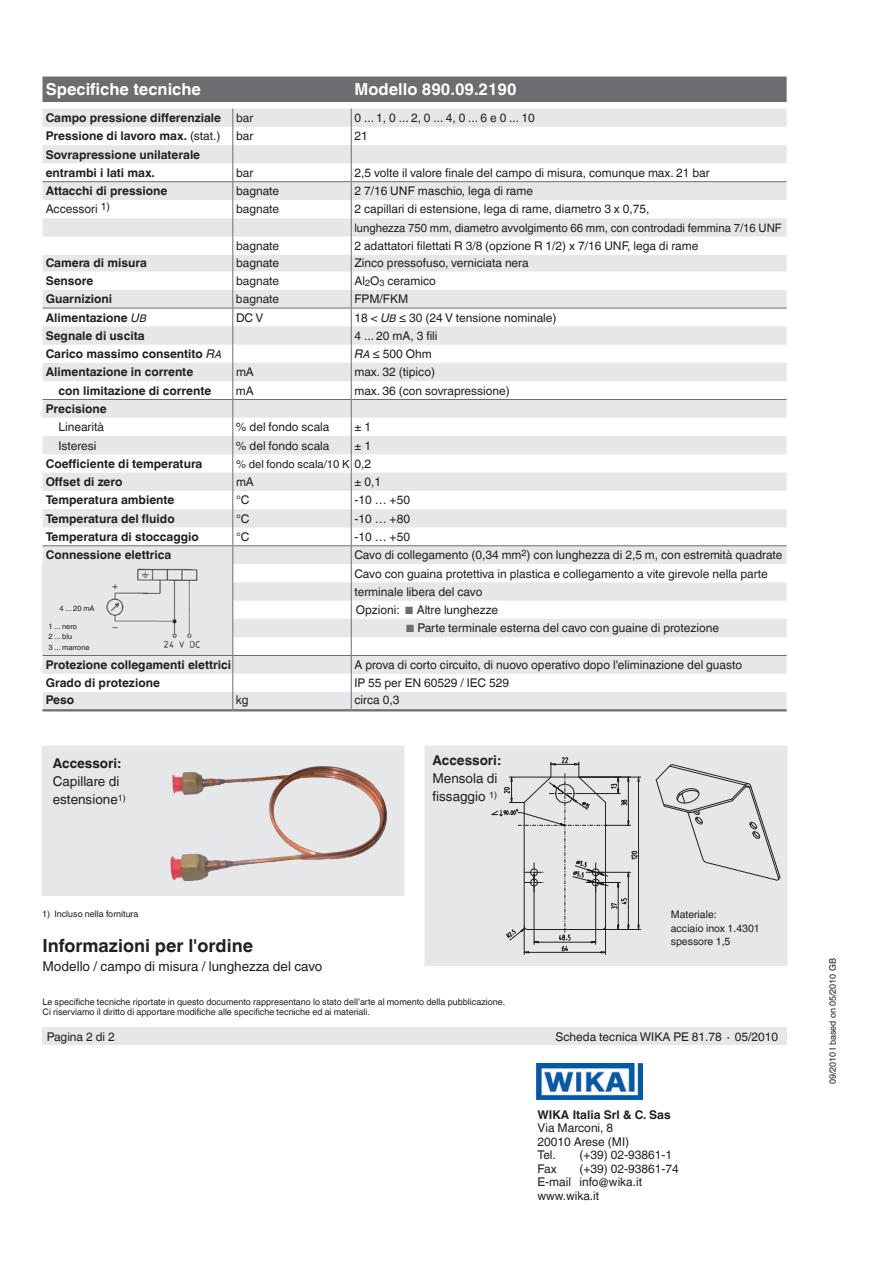
<style>
.page{position:relative;width:893px;height:1263px;background:#fff}
.page>*{position:absolute;margin:0;border:0;box-sizing:border-box;transform-origin:0 0}
.t1{font:700 18px "Helvetica World";color:#231f20}
.t2{font:700 16.5px "Helvetica World";color:#fff}
.t3{font:13.5px/18px "Helvetica World";color:#231f20}
.t4{font:700 13.5px "Helvetica World";color:#231f20}
.t5{font:12px/13.5px "Helvetica World";color:#231f20}
.t6{font:700 12px/18.3px "Helvetica World";color:#231f20}
.t7{font:11.7px "Helvetica World";color:#231f20}
.t8{font:11.25px "Helvetica World";color:#231f20}
.t9{font:10.5px/13.5px "Helvetica World";color:#231f20}
.t10{font:9px/10.5px "Helvetica World";color:#231f20}
.t11{font:7.5px/10.5px "Helvetica World";color:#231f20}
.s1{font-weight:400}
.s2{font-weight:400;font-style:italic}
.s3{font-weight:400;font-style:italic;font-size:10.5px}
.s4{font-style:italic}
.s5{font-style:italic;font-size:10.5px}
.s6{font-size:12px}
.s7{font-size:10.5px;color:#6c6d70}
</style>
<div class="page">
<div style="left:43px;top:1028px;width:744px;height:17px;background:#e6e7e9"></div>
<div style="left:41px;top:745px;width:363px;height:151px;background:#e6e7e9;border:2px solid #e6e7e9"></div>
<div style="left:424px;top:745px;width:363px;height:221px;background:#e6e7e9;border:2px solid #e6e7e9"></div>
<div style="left:43px;top:77px;width:744px;height:25px;background:#6c6d70"></div>
<svg style="left:43px;top:109px;width:744px;height:600px;fill:#e7e8ea"></svg>
<svg style="left:232px;top:109px;width:1px;height:600px"></svg>
<hr style="left:43px;top:181px;width:190px;height:1px;background:#6c6d70">
<hr style="left:43px;top:308px;width:190px;height:1px;background:#6c6d70">
<hr style="left:233px;top:308px;width:118px;height:1px;background:#6c6d70">
<hr style="left:233px;top:181px;width:118px;height:1px;background:#6c6d70">
<hr style="left:351px;top:181px;width:436px;height:1px;background:#6c6d70">
<hr style="left:43px;top:399px;width:190px;height:1px;background:#6c6d70">
<hr style="left:233px;top:399px;width:118px;height:1px;background:#6c6d70">
<hr style="left:43px;top:655px;width:190px;height:1px;background:#6c6d70">
<hr style="left:233px;top:655px;width:118px;height:1px;background:#6c6d70">
<hr style="left:351px;top:308px;width:436px;height:1px;background:#6c6d70">
<hr style="left:351px;top:399px;width:436px;height:1px;background:#6c6d70">
<hr style="left:43px;top:545px;width:190px;height:1px;background:#6c6d70">
<hr style="left:233px;top:545px;width:118px;height:1px;background:#6c6d70">
<hr style="left:351px;top:545px;width:436px;height:1px;background:#6c6d70">
<hr style="left:351px;top:655px;width:436px;height:1px;background:#6c6d70">
<svg style="left:351px;top:109px;width:1px;height:600px"></svg>
<hr style="left:43px;top:709px;width:190px;height:2px;background:#6c6d70">
<hr style="left:233px;top:709px;width:118px;height:2px;background:#6c6d70">
<hr style="left:351px;top:709px;width:436px;height:2px;background:#6c6d70">
<img style="left:537px;top:1063px;width:106px;height:36px">
<img style="left:172px;top:766px;width:150px;height:29px">
<svg style="left:491px;top:757px;width:290px;height:198px"></svg>
<div style="left:42px;top:564px;width:177px;height:88px;background:#e6e7e9"></div>
<img style="left:105px;top:566px;width:98px;height:83px">
<h2 class="t2" style="left:46px;top:80px;width:157px">Specifiche tecniche</h2>
<h2 class="t2" style="left:354px;top:80px;width:164px">Modello 890.09.2190</h2>
<p class="t6" style="left:46px;top:109px;width:209px">Campo pressione differenziale <span class="s1">bar</span></p>
<p class="t5" style="left:354px;top:111px;width:182px">0...1,0...2,0...4,0...6e0...10</p>
<p class="t6" style="left:46px;top:127px;width:176px">Pressione di lavoro max. <span class="s1">(stat.)</span></p>
<p class="t5" style="left:236px;top:129px;width:19px">bar</p>
<p class="t5" style="left:354px;top:129px;width:15px">21</p>
<p class="t6" style="left:46px;top:145px;width:156px">Sovrapressione unilaterale entrambi i lati max.</p>
<p class="t5" style="left:236px;top:166px;width:19px">bar</p>
<p class="t5" style="left:354px;top:166px;width:357px">2,5 volte il valore finale del campo di misura, comunque max. 21 bar</p>
<p class="t6" style="left:46px;top:182px;width:123px">Attacchi di pressione</p>
<p class="t5" style="left:236px;top:184px;width:45px">bagnate</p>
<p class="t5" style="left:354px;top:184px;width:180px">2 7/16 UNF maschio, lega di rame</p>
<p class="t5" style="left:46px;top:203px;width:66px">Accessori <sup>1)</sup></p>
<p class="t5" style="left:236px;top:203px;width:45px">bagnate</p>
<p class="t5" style="left:354px;top:203px;width:297px">2 capillari di estensione, lega di rame, diametro 3 x 0,75,</p>
<p class="t7" style="left:354px;top:221px;width:429px">lunghezza 750 mm, diametro avvolgimento 66 mm, con controdadi femmina 7/16 UNF</p>
<p class="t5" style="left:236px;top:239px;width:45px">bagnate</p>
<p class="t5" style="left:354px;top:239px;width:345px">2 adattatori filettati R 3/8 (opzione R 1/2) x 7/16 UNF, lega di rame</p>
<p class="t6" style="left:46px;top:254px;width:103px">Camera di misura</p>
<p class="t5" style="left:236px;top:257px;width:45px">bagnate</p>
<p class="t5" style="left:354px;top:257px;width:176px">Zinco pressofuso, verniciata nera</p>
<p class="t6" style="left:46px;top:272px;width:49px">Sensore</p>
<p class="t5" style="left:236px;top:274px;width:45px">bagnate</p>
<p class="t5" style="left:354px;top:274px;width:83px">Al<sub>2</sub>O<sub>3</sub> ceramico</p>
<p class="t6" style="left:46px;top:290px;width:68px">Guarnizioni</p>
<p class="t5" style="left:236px;top:292px;width:45px">bagnate</p>
<p class="t5" style="left:354px;top:292px;width:55px">FPM/FKM</p>
<p class="t6" style="left:46px;top:308px;width:102px">Alimentazione <span class="s2">U</span><span class="s3">B</span></p>
<p class="t5" style="left:236px;top:311px;width:29px">DCV</p>
<p class="t5" style="left:354px;top:311px;width:204px">18 &lt; <span class="s4">U</span><span class="s5">B</span> ≤ 30 (24 V tensione nominale)</p>
<p class="t6" style="left:46px;top:326px;width:100px">Segnale di uscita</p>
<p class="t5" style="left:354px;top:329px;width:85px">4 ... 20 mA, 3 fili</p>
<p class="t6" style="left:46px;top:345px;width:178px">Carico massimo consentito <span class="s2">R</span><span class="s3">A</span></p>
<p class="t5" style="left:354px;top:347px;width:79px"><span class="s4">R</span><span class="s5">A</span> ≤ 500 Ohm</p>
<p class="t6" style="left:46px;top:363px;width:149px">Alimentazione in corrente</p>
<p class="t5" style="left:236px;top:365px;width:19px">mA</p>
<p class="t5" style="left:354px;top:365px;width:82px">max. 32 (tipico)</p>
<p class="t6" style="left:58px;top:381px;width:154px">con limitazione di corrente</p>
<p class="t5" style="left:236px;top:384px;width:19px">mA</p>
<p class="t5" style="left:354px;top:384px;width:157px">max. 36 (con sovrapressione)</p>
<p class="t6" style="left:46px;top:400px;width:62px">Precisione</p>
<p class="t5" style="left:58px;top:420px;width:47px">Linearità</p>
<p class="t5" style="left:236px;top:420px;width:95px">% del fondo scala</p>
<p class="t5" style="left:354px;top:420px;width:18px">±1</p>
<p class="t5" style="left:58px;top:439px;width:40px">Isteresi</p>
<p class="t5" style="left:236px;top:439px;width:95px">% del fondo scala</p>
<p class="t5" style="left:354px;top:439px;width:18px">±1</p>
<p class="t6" style="left:46px;top:454px;width:158px">Coefficiente di temperatura</p>
<p class="t8" style="left:236px;top:457px;width:137px">% del fondo scala/10 K <span class="s6">0,2</span></p>
<p class="t6" style="left:46px;top:473px;width:78px">Offset di zero</p>
<p class="t5" style="left:236px;top:475px;width:19px">mA</p>
<p class="t5" style="left:354px;top:475px;width:28px">± 0,1</p>
<p class="t6" style="left:46px;top:491px;width:130px">Temperatura ambiente</p>
<p class="t5" style="left:236px;top:493px;width:15px">°C</p>
<p class="t5" style="left:354px;top:493px;width:57px">-10 … +50</p>
<p class="t6" style="left:46px;top:509px;width:131px">Temperatura del fluido</p>
<p class="t5" style="left:236px;top:512px;width:15px">°C</p>
<p class="t5" style="left:354px;top:512px;width:57px">-10 … +80</p>
<p class="t6" style="left:46px;top:528px;width:155px">Temperatura di stoccaggio</p>
<p class="t5" style="left:236px;top:530px;width:15px">°C</p>
<p class="t5" style="left:354px;top:530px;width:57px">-10 … +50</p>
<p class="t6" style="left:46px;top:546px;width:127px">Connessione elettrica</p>
<p class="t5" style="left:354px;top:546px;width:430px;line-height:18.3px">Cavo di collegamento (0,34 mm<sup>2</sup>) con lunghezza di 2,5 m, con estremità quadrate Cavo con guaina protettiva in plastica e collegamento a vite girevole nella parte terminale libera del cavo<br>Opzioni: <span class="s7">■</span> Altre lunghezze</p>
<p class="t5" style="left:406px;top:621px;width:315px"><span class="s7">■</span> Parte terminale esterna del cavo con guaine di protezione</p>
<p class="t6" style="left:46px;top:656px;width:187px">Protezione collegamenti elettrici</p>
<p class="t5" style="left:354px;top:658px;width:389px">A prova di corto circuito, di nuovo operativo dopo l'eliminazione del guasto</p>
<p class="t6" style="left:46px;top:674px;width:116px">Grado di protezione</p>
<p class="t5" style="left:354px;top:676px;width:156px">IP 55 per EN 60529 / IEC 529</p>
<p class="t6" style="left:46px;top:690px;width:30px">Peso</p>
<p class="t5" style="left:236px;top:693px;width:14px">kg</p>
<p class="t5" style="left:354px;top:693px;width:46px">circa 0,3</p>
<p class="t11" style="left:60px;top:603px;width:37px">4 ... 20 mA</p>
<p class="t11" style="left:48px;top:621px;width:43px">1 ... nero<br>2 ... blu<br>3 ... marrone</p>
<p class="t4" style="left:53px;top:755px;width:70px">Accessori:</p>
<p class="t3" style="left:53px;top:772px;width:75px">Capillare di estensione<sup>1)</sup></p>
<p class="t10" style="left:42px;top:909px;width:98px">1) Incluso nella fornitura</p>
<h1 class="t1" style="left:43px;top:935px;width:212px">Informazioni per l'ordine</h1>
<p class="t3" style="left:43px;top:957px;width:281px">Modello / campo di misura / lunghezza del cavo</p>
<p class="t4" style="left:432px;top:752px;width:70px">Accessori:</p>
<p class="t3" style="left:432px;top:769px;width:67px">Mensola di fissaggio <sup>1)</sup></p>
<p class="t10" style="left:43px;top:996px;width:464px">Le specifiche tecniche riportate in questo documento rappresentano lo stato dell’arte al momento della pubblicazione.<br>Ci riserviamo il diritto di apportare modifiche alle specifiche tecniche ed ai materiali.</p>
<p class="t9" style="left:671px;top:908px;width:90px">Materiale:<br>acciaio inox 1.4301 spessore 1,5</p>
<p class="t5" style="left:47px;top:1030px;width:70px">Pagina 2 di 2</p>
<p class="t5" style="left:555px;top:1030px;width:224px">Scheda tecnica WIKA PE 81.78 ∙ 05/2010</p>
<p class="t6" style="left:537px;top:1105px;width:135px">WIKA Italia Srl &amp; C. Sas</p>
<p class="t5" style="left:537px;top:1121px;width:93px">Via Marconi, 8<br>20010 Arese (MI)<br>Tel.</p>
<p class="t5" style="left:579px;top:1148px;width:94px">(+39) 02-93861-1</p>
<p class="t5" style="left:537px;top:1161px;width:143px;text-indent:42px">(+39) 02-93861-74<br>E-mail info@wika.it www.wika.it</p>
<p class="t5" style="left:537px;top:1161px;width:21px">Fax</p>
<p class="t10" style="left:827px;top:1084px;width:127px;rotate:-90deg">09/2010 I based on 05/2010 GB</p>
</div>
